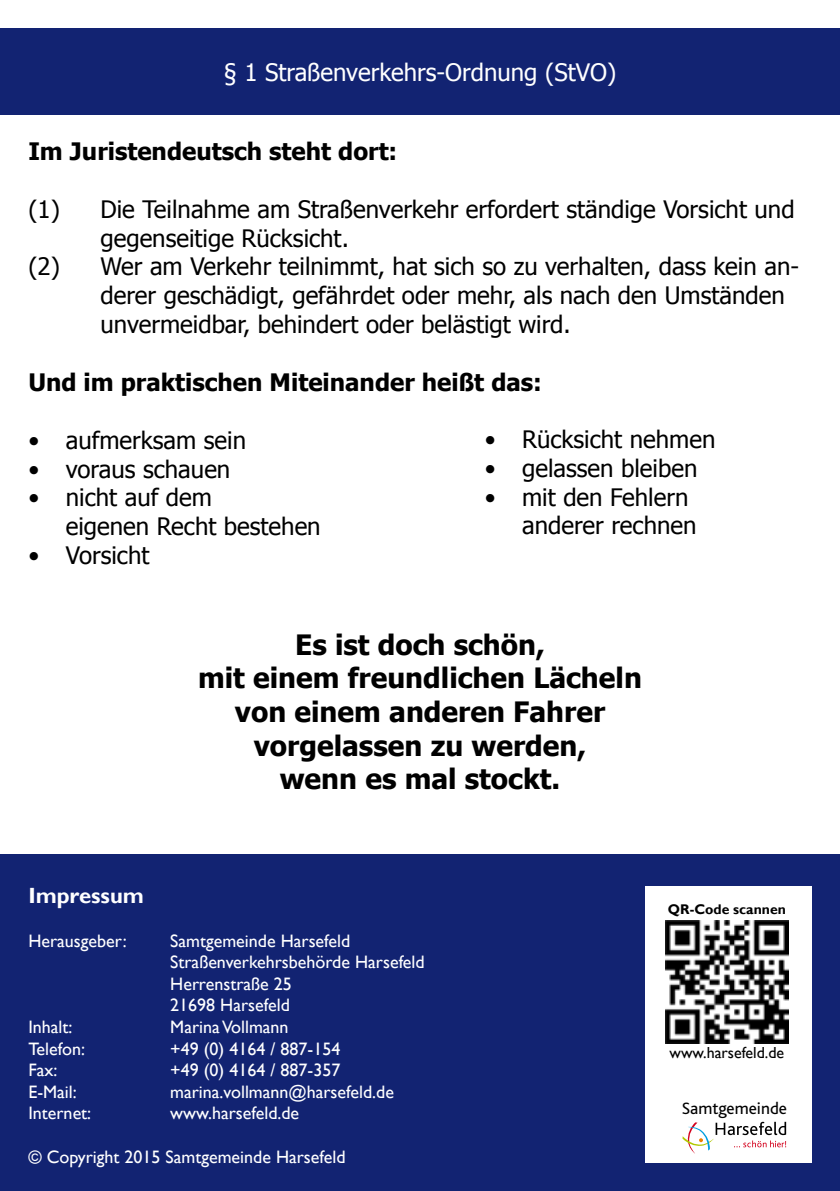
<style>
.page{position:relative;width:840px;height:1191px;background:#fff}
.page>*{position:absolute;margin:0;border:0;box-sizing:border-box;transform-origin:0 0}
.t1{font:700 28px/33.6px "Tahoma";color:#000;text-align:center}
.t2{font:24px/28.8px "Tahoma";color:#000}
.t3{font:700 24px "Tahoma";color:#000}
.t4{font:24px "Tahoma";color:#fff}
.t5{font:700 22px "Gill Sans";color:#fff}
.t6{font:18px/21.6px "Gill Sans";color:#fff}
.t7{font:17.2px "Bliss";color:#000}
.t8{font:16px "Gill Sans";color:#000}
.t9{font:700 14px "Gill Sans";color:#000}
</style>
<div class="page">
<div style="left:0;top:855px;width:839px;height:336px;background:#122372"></div>
<div style="left:644px;top:886px;width:167px;height:276px;background:#fff"></div>
<div style="left:0;top:28px;width:839px;height:87px;background:#122372"></div>
<svg style="left:682px;top:1121px;width:103px;height:32px"></svg>
<img style="left:665px;top:920px;width:123px;height:123px">
<p class="t4" style="left:224px;top:56px;width:394px">§ 1 Straßenverkehrs-Ordnung (StVO)</p>
<p class="t3" style="left:28px;top:135px;width:370px">Im Juristendeutsch steht dort:</p>
<p class="t2" style="left:28px;top:193px;width:767px">(1) Die Teilnahme am Straßenverkehr erfordert ständige Vorsicht und</p>
<p class="t2" style="left:100px;top:222px;width:250px">gegenseitige Rücksicht.</p>
<p class="t2" style="left:28px;top:251px;width:771px">(2) Wer am Verkehr teilnimmt, hat sich so zu verhalten, dass kein an-</p>
<p class="t2" style="left:100px;top:280px;width:685px">derer geschädigt, gefährdet oder mehr, als nach den Umständen</p>
<p class="t2" style="left:100px;top:309px;width:471px">unvermeidbar, behindert oder belästigt wird.</p>
<p class="t3" style="left:28px;top:365px;width:514px">Und im praktischen Miteinander heißt das:</p>
<p class="t2" style="left:28px;top:424px;width:12px;text-align:justify">• • •</p>
<p class="t2" style="left:28px;top:540px;width:12px">•</p>
<p class="t2" style="left:66px;top:424px;width:256px">aufmerksam sein voraus schauen<br>nicht auf dem<br>eigenen Recht bestehen<br>Vorsicht</p>
<p class="t2" style="left:484px;top:424px;width:12px;text-align:justify">• • •</p>
<p class="t2" style="left:522px;top:424px;width:195px">Rücksicht nehmen gelassen bleiben mit den Fehlern anderer rechnen</p>
<p class="t1" style="left:198px;top:626px;width:445px">Es ist doch schön,<br>mit einem freundlichen Lächeln von einem anderen Fahrer vorgelassen zu werden,<br>wenn es mal stockt.</p>
<p class="t5" style="left:28px;top:882px;width:117px">Impressum</p>
<p class="t6" style="left:28px;top:930px;width:100px">Herausgeber:</p>
<p class="t6" style="left:170px;top:930px;width:256px">Samtgemeinde Harsefeld<br>Straßenverkehrsbehörde Harsefeld<br>Herrenstraße 25<br>21698 Harsefeld</p>
<p class="t6" style="left:28px;top:1016px;width:46px">Inhalt:</p>
<p class="t6" style="left:170px;top:1016px;width:120px">Marina Vollmann</p>
<p class="t6" style="left:28px;top:1038px;width:58px">Telefon:</p>
<p class="t6" style="left:170px;top:1038px;width:172px">+49 (0) 4164 / 887-154</p>
<p class="t6" style="left:28px;top:1059px;width:31px">Fax:</p>
<p class="t6" style="left:170px;top:1059px;width:172px">+49 (0) 4164 / 887-357</p>
<p class="t6" style="left:28px;top:1081px;width:50px">E-Mail:</p>
<p class="t6" style="left:170px;top:1081px;width:225px">marina.vollmann@harsefeld.de</p>
<p class="t6" style="left:28px;top:1102px;width:64px">Internet:</p>
<p class="t6" style="left:170px;top:1102px;width:130px">www.harsefeld.de</p>
<p class="t6" style="left:28px;top:1146px;width:318px">© Copyright 2015 Samtgemeinde Harsefeld</p>
<p class="t9" style="left:667px;top:901px;width:119px">QR-Code scannen</p>
<p class="t8" style="left:669px;top:1043px;width:116px">www.harsefeld.de</p>
<p class="t7" style="left:681px;top:1098px;width:107px">Samtgemeinde</p>
</div>
